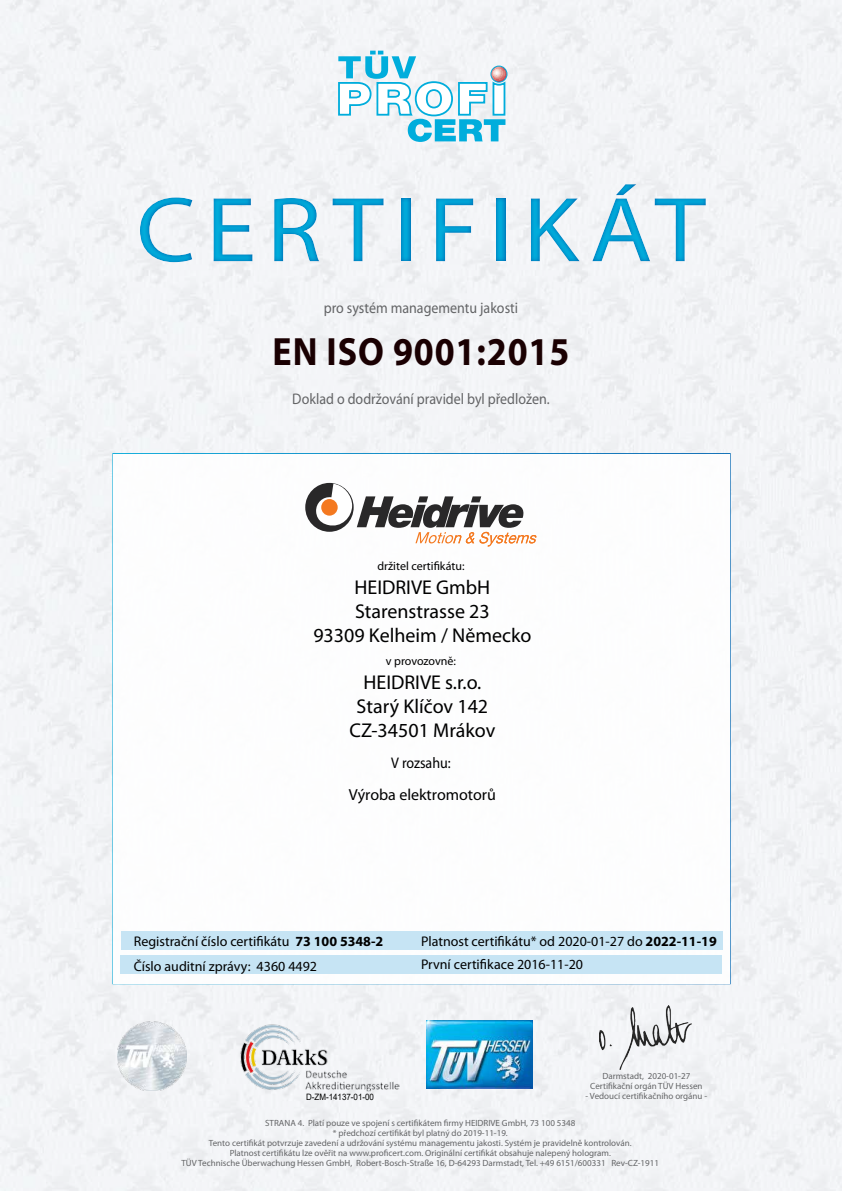
<style>
.page{position:relative;width:842px;height:1191px;background:#f3f4f7}
.page>*{position:absolute;margin:0;border:0;box-sizing:border-box;transform-origin:0 0}
.t1{font:93px "Myriad Pro";letter-spacing:.1em;color:#00addc;scale:1.1 1}
.t2{font:700 39.6px "Myriad Pro";letter-spacing:.025em;color:#1a0002;scale:.91 1}
.t3{font:20px/24px "Myriad Pro";color:#000;text-align:center}
.t4{font:16px "Myriad Pro";color:#000}
.t5{font:15.4px "Myriad Pro";color:#636466;scale:.91 1}
.t6{font:15.4px "Myriad Pro";color:#000;scale:.91 1}
.t7{font:14px/24.6px "Myriad Pro";color:#000}
.t8{font:12px "Myriad Pro";color:#000}
.t9{font:9px/10px "Myriad Pro";color:#636466;text-align:center}
.t10{font:8.8px "Arial";color:#000;scale:.91 1}
.s1{font-weight:700}
</style>
<div class="page">
<div style="left:734px;top:566px;width:108px;height:47px;background:#f2f4f6"></div>
<svg style="left:338px;top:51px;width:169px;height:91px"></svg>
<img style="left:241px;top:1024px;width:158px;height:67px">
<img style="left:427px;top:1020px;width:106px;height:69px">
<div style="left:112px;top:453px;width:619px;height:531px;background:#fff;border:2px solid #fff"></div>
<div style="left:120px;top:955px;width:602px;height:19px;background:#c0e2f3"></div>
<div style="left:121px;top:931px;width:601px;height:19px;background:#c0e2f3"></div>
<div style="left:731px;top:455px;width:111px;height:40px;background:#f2f4f6"></div>
<div style="left:731px;top:793px;width:81px;height:72px;background:#f2f4f6"></div>
<div style="left:732px;top:670px;width:104px;height:47px;background:#f2f4f6"></div>
<img style="left:600px;top:1005px;width:91px;height:64px">
<div style="left:0;top:172px;width:842px;height:114px;background:#006bb6;opacity:.75"></div>
<div style="left:305px;top:483px;width:49px;height:49px;background:#292829;border-radius:50%"></div>
<svg style="left:316px;top:484px;width:221px;height:62px"></svg>
<img style="left:117px;top:1021px;width:70px;height:69px">
<h1 class="t1" style="left:136px;top:173px;width:519px">CERTIFIKÁT</h1>
<h3 class="t5" style="left:324px;top:298px;width:215px">pro systém managementu jakosti</h3>
<h2 class="t2" style="left:273px;top:326px;width:328px">EN ISO 9001:2015</h2>
<h3 class="t5" style="left:292px;top:389px;width:284px">Doklad o dodržování pravidel byl předložen.</h3>
<h3 class="t8" style="left:377px;top:559px;width:89px">držitel certifikátu:</h3>
<h3 class="t3" style="left:313px;top:575px;width:220px">HEIDRIVE GmbH<br>Starenstrasse 23<br>93309 Kelheim / Německo</h3>
<h3 class="t8" style="left:386px;top:653px;width:72px">v provozovně:</h3>
<h3 class="t3" style="left:349px;top:670px;width:148px">HEIDRIVE s.r.o.<br>Starý Klíčov 142<br>CZ-34501 Mrákov</h3>
<h3 class="t6" style="left:391px;top:753px;width:67px">V rozsahu:</h3>
<h3 class="t4" style="left:349px;top:784px;width:149px">Výroba elektromotorů</h3>
<h3 class="t7" style="left:134px;top:929px;width:251px">Registrační číslo certifikátu <span class="s1">73 100 5348-2<br></span>Číslo auditní zprávy: 4360 4492</h3>
<h3 class="t7" style="left:421px;top:929px;width:297px">Platnost certifikátu* od 2020-01-27 do <span class="s1">2022-11-19</span></h3>
<h3 class="t7" style="left:421px;top:952px;width:164px">První certifikace 2016-11-20</h3>
<p class="t10" style="left:306px;top:1090px;width:76px">D-ZM-14137-01-00</p>
<p class="t9" style="left:590px;top:1071px;width:114px">Darmstadt, 2020-01-27<br>Certifikační orgán TÜV Hessen</p>
<p class="t9" style="left:586px;top:1091px;width:123px">- Vedoucí certifikačního orgánu -</p>
<p class="t9" style="left:181px;top:1118px;width:479px">STRANA 4. Platí pouze ve spojení s certifikátem firmy HEIDRIVE GmbH, 73 100 5348<br>* předchozí certifikát byl platný do 2019-11-19.<br>Tento certifikát potvrzuje zavedení a udržování systému managementu jakosti. Systém je pravidelně kontrolován.<br>Platnost certifikátu lze ověřit na www.proficert.com. Originální certifikát obsahuje nalepený hologram.<br>TÜV Technische Überwachung Hessen GmbH, Robert-Bosch-Straße 16, D-64293 Darmstadt, Tel. +49 6151/600331 Rev-CZ-1911</p>
</div>
